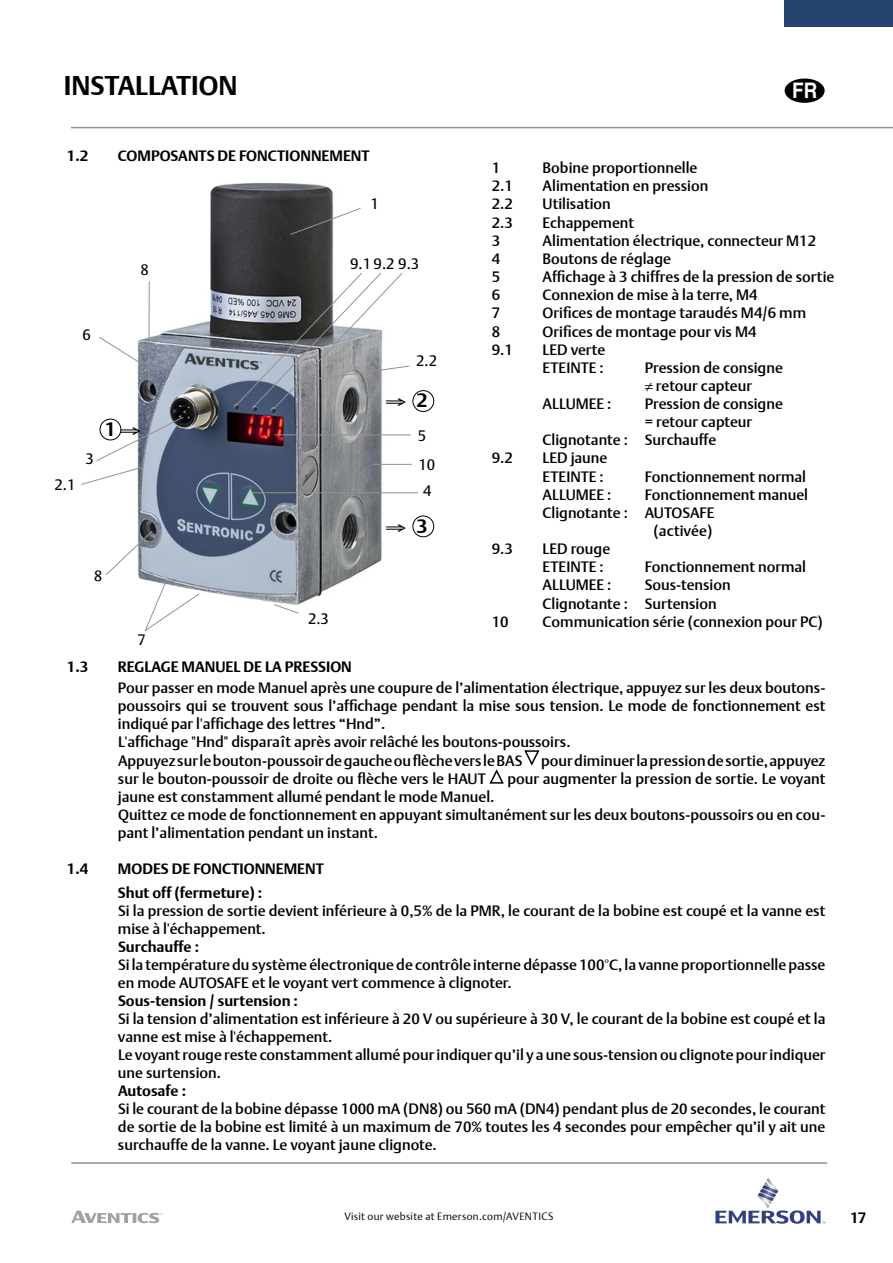
<style>
.page{position:relative;width:893px;height:1263px;background:#fff}
.page>*{position:absolute;margin:0;border:0;box-sizing:border-box;transform-origin:0 0}
.t1{font:700 27px "DTL Argo T";color:#000}
.t2{font:700 21.45px "Helvetica";color:#fff;scale:.88 1}
.t3{font:700 19.5px "DTL Argo T";color:#000}
.t4{font:500 15px/18px "DTL Argo T";color:#000}
.t5{font:700 15px/24.3px "DTL Argo T";color:#000}
.t6{font:15px "DTL Argo T";color:#000}
.t7{font:300 10.5px "DTL Argo T";letter-spacing:.03em;color:#000}
.s1{font-family:"Ascojoucomatic 1";font-weight:400}
</style>
<div class="page">
<hr style="left:71px;top:127px;width:822px;height:1px;background:#939393">
<div style="left:784px;top:0;width:109px;height:27px;background:#26446e"></div>
<svg style="left:715px;top:1178px;width:110px;height:45px"></svg>
<hr style="left:71px;top:1162px;width:756px;height:2px;background:#939393">
<svg style="left:71px;top:1210px;width:92px;height:13px"></svg>
<div style="left:785px;top:79px;width:40px;height:24px;background:#000;border-radius:50%"></div>
<svg style="left:524px;top:750px;width:16px;height:16px"></svg>
<svg style="left:489px;top:769px;width:15px;height:15px"></svg>
<img style="left:137px;top:183px;width:250px;height:422px">
<hr style="left:149px;top:281px;width:1px;height:109px;background:#939393">
<hr style="left:251px;top:492px;width:167px;height:1px;background:#939393">
<svg style="left:273px;top:604px;width:26px;height:10px"></svg>
<svg style="left:81px;top:416px;width:103px;height:69px"></svg>
<hr style="left:274px;top:434px;width:137px;height:1px;background:#939393">
<svg style="left:99px;top:336px;width:42px;height:28px"></svg>
<svg style="left:290px;top:207px;width:71px;height:28px"></svg>
<svg style="left:235px;top:272px;width:175px;height:137px"></svg>
<hr style="left:373px;top:464px;width:39px;height:1px;background:#939393">
<div style="left:412px;top:390px;width:22px;height:22px;border:1px solid #000;border-radius:50%"></div>
<div style="left:412px;top:516px;width:22px;height:21px;border:1px solid #000;border-radius:50%"></div>
<div style="left:100px;top:419px;width:21px;height:21px;border:1px solid #000;border-radius:50%"></div>
<svg style="left:106px;top:530px;width:94px;height:101px"></svg>
<h1 class="t1" style="left:64px;top:69px;width:175px">INSTALLATION</h1>
<p class="t5" style="left:67px;top:144px;width:23px">1.2</p>
<p class="t5" style="left:118px;top:144px;width:253px">COMPOSANTS DE FONCTIONNEMENT</p>
<p class="t6" style="left:82px;top:325px;width:10px">6</p>
<p class="t6" style="left:140px;top:261px;width:10px">8</p>
<p class="t6" style="left:54px;top:476px;width:22px">2.1</p>
<p class="t6" style="left:86px;top:450px;width:10px">3</p>
<h3 class="t3" style="left:105px;top:417px;width:38px">1⇒</h3>
<p class="t6" style="left:137px;top:630px;width:10px">7</p>
<p class="t6" style="left:370px;top:195px;width:10px">1</p>
<p class="t6" style="left:350px;top:255px;width:71px">9.1 9.2 9.3</p>
<p class="t6" style="left:308px;top:609px;width:22px">2.3</p>
<p class="t6" style="left:416px;top:351px;width:22px">2.2</p>
<h3 class="t3" style="left:385px;top:388px;width:44px">⇒ 2</h3>
<p class="t6" style="left:418px;top:426px;width:10px">5</p>
<p class="t6" style="left:419px;top:455px;width:18px">10</p>
<p class="t6" style="left:423px;top:482px;width:10px">4</p>
<h3 class="t3" style="left:385px;top:515px;width:44px">⇒ 3</h3>
<h2 class="t2" style="left:792px;top:78px;width:30px">FR</h2>
<p class="t4" style="left:492px;top:159px;width:10px">1</p>
<p class="t4" style="left:543px;top:159px;width:156px">Bobine proportionnelle</p>
<p class="t4" style="left:492px;top:177px;width:23px">2.1</p>
<p class="t4" style="left:543px;top:177px;width:167px">Alimentation en pression</p>
<p class="t4" style="left:492px;top:195px;width:23px">2.2</p>
<p class="t4" style="left:543px;top:195px;width:70px">Utilisation</p>
<p class="t4" style="left:492px;top:213px;width:23px">2.3</p>
<p class="t4" style="left:543px;top:213px;width:93px">Echappement</p>
<p class="t4" style="left:492px;top:231px;width:10px">3</p>
<p class="t4" style="left:543px;top:231px;width:275px">Alimentation électrique, connecteur M12</p>
<p class="t4" style="left:492px;top:249px;width:10px">4</p>
<p class="t4" style="left:543px;top:249px;width:130px">Boutons de réglage</p>
<p class="t4" style="left:492px;top:268px;width:10px">5</p>
<p class="t4" style="left:543px;top:268px;width:293px">Affichage à 3 chiffres de la pression de sortie</p>
<p class="t4" style="left:492px;top:286px;width:10px">6</p>
<p class="t4" style="left:543px;top:286px;width:217px">Connexion de mise à la terre, M4</p>
<p class="t4" style="left:492px;top:304px;width:10px">7</p>
<p class="t4" style="left:543px;top:304px;width:265px">Orifices de montage taraudés M4/6 mm</p>
<p class="t4" style="left:492px;top:322px;width:10px">8</p>
<p class="t4" style="left:543px;top:322px;width:215px">Orifices de montage pour vis M4</p>
<p class="t4" style="left:492px;top:340px;width:23px">9.1</p>
<p class="t4" style="left:543px;top:340px;width:64px">LED verte<br>ETEINTE :</p>
<p class="t4" style="left:645px;top:358px;width:140px">Pression de consigne <span class="s1">≠</span> retour capteur</p>
<p class="t4" style="left:543px;top:395px;width:70px">ALLUMEE :</p>
<p class="t4" style="left:645px;top:395px;width:140px">Pression de consigne</p>
<p class="t4" style="left:645px;top:413px;width:109px">= retour capteur</p>
<p class="t4" style="left:543px;top:431px;width:175px">Clignotante : Surchauffe</p>
<p class="t4" style="left:492px;top:449px;width:23px">9.2</p>
<p class="t4" style="left:543px;top:449px;width:66px">LED jaune<br>ETEINTE :</p>
<p class="t4" style="left:645px;top:467px;width:163px">Fonctionnement normal</p>
<p class="t4" style="left:543px;top:485px;width:70px">ALLUMEE :</p>
<p class="t4" style="left:645px;top:485px;width:165px">Fonctionnement manuel</p>
<p class="t4" style="left:543px;top:503px;width:173px">Clignotante : AUTOSAFE</p>
<p class="t4" style="left:654px;top:521px;width:60px">(activée)</p>
<p class="t4" style="left:492px;top:540px;width:23px">9.3</p>
<p class="t4" style="left:543px;top:540px;width:69px">LED rouge<br>ETEINTE :</p>
<p class="t4" style="left:645px;top:558px;width:163px">Fonctionnement normal</p>
<p class="t4" style="left:543px;top:576px;width:190px;text-indent:102px">Sous-tension<br>Clignotante : Surtension</p>
<p class="t4" style="left:543px;top:576px;width:70px">ALLUMEE :</p>
<p class="t4" style="left:492px;top:612px;width:18px">10</p>
<p class="t4" style="left:543px;top:612px;width:282px">Communication série (connexion pour PC)</p>
<p class="t5" style="left:67px;top:654px;width:23px">1.3</p>
<p class="t5" style="left:118px;top:654px;width:235px">REGLAGE MANUEL DE LA PRESSION</p>
<p class="t4" style="left:118px;top:679px;width:709px">Pour passer en mode Manuel après une coupure de l’alimentation électrique, appuyez sur les deux boutons&shy;poussoirs qui se trouvent sous l’affichage pendant la mise sous tension. Le mode de fonctionnement est indiqué par l'affichage des lettres “Hnd”.<br>L'affichage "Hnd" disparaît après avoir relâché les boutons-poussoirs.<br>Appuyezsurlebouton-poussoirdegaucheouflècheversleBAS pour diminuer la pression de sortie, appuyez sur le bouton-poussoir de droite ou flèche vers le HAUT</p>
<p class="t4" style="left:507px;top:769px;width:319px">pour augmenter la pression de sortie. Le voyant</p>
<p class="t4" style="left:118px;top:787px;width:709px">jaune est constamment allumé pendant le mode Manuel.<br>Quittez ce mode de fonctionnement en appuyant simultanément sur les deux boutons-poussoirs ou en cou&shy;pant l’alimentation pendant un instant.</p>
<p class="t5" style="left:67px;top:856px;width:23px">1.4</p>
<p class="t5" style="left:118px;top:856px;width:207px">MODES DE FONCTIONNEMENT<br>Shut off (fermeture) :</p>
<p class="t4" style="left:118px;top:902px;width:709px">Si la pression de sortie devient inférieure à 0,5% de la PMR, le courant de la bobine est coupé et la vanne est mise à l'échappement.</p>
<p class="t5" style="left:118px;top:934px;width:83px">Surchauffe :</p>
<p class="t4" style="left:118px;top:956px;width:709px">Si la température du système électronique de contrôle interne dépasse 100°C, la vanne proportionnelle passe en mode AUTOSAFE et le voyant vert commence à clignoter.</p>
<p class="t5" style="left:118px;top:988px;width:182px">Sous-tension / surtension :</p>
<p class="t4" style="left:118px;top:1010px;width:709px">Si la tension d’alimentation est inférieure à 20 V ou supérieure à 30 V, le courant de la bobine est coupé et la vanne est mise à l'échappement.<br>Le voyant rouge reste constamment allumé pour indiquer qu’il y a une sous-tension ou clignote pour indiquer une surtension.</p>
<p class="t5" style="left:118px;top:1078px;width:70px">Autosafe :</p>
<p class="t4" style="left:118px;top:1100px;width:709px;text-align:justify">Si le courant de la bobine dépasse 1000 mA (DN8) ou 560 mA (DN4) pendant plus de 20 secondes, le courant de sortie de la bobine est limité à un maximum de 70% toutes les 4 secondes pour empêcher qu’il y ait une surchauffe de la vanne. Le voyant jaune clignote.</p>
<p class="t7" style="left:344px;top:1210px;width:211px">Visit our website at Emerson.com/AVENTICS</p>
<p class="t5" style="left:850px;top:1205px;width:18px">17</p>
</div>
